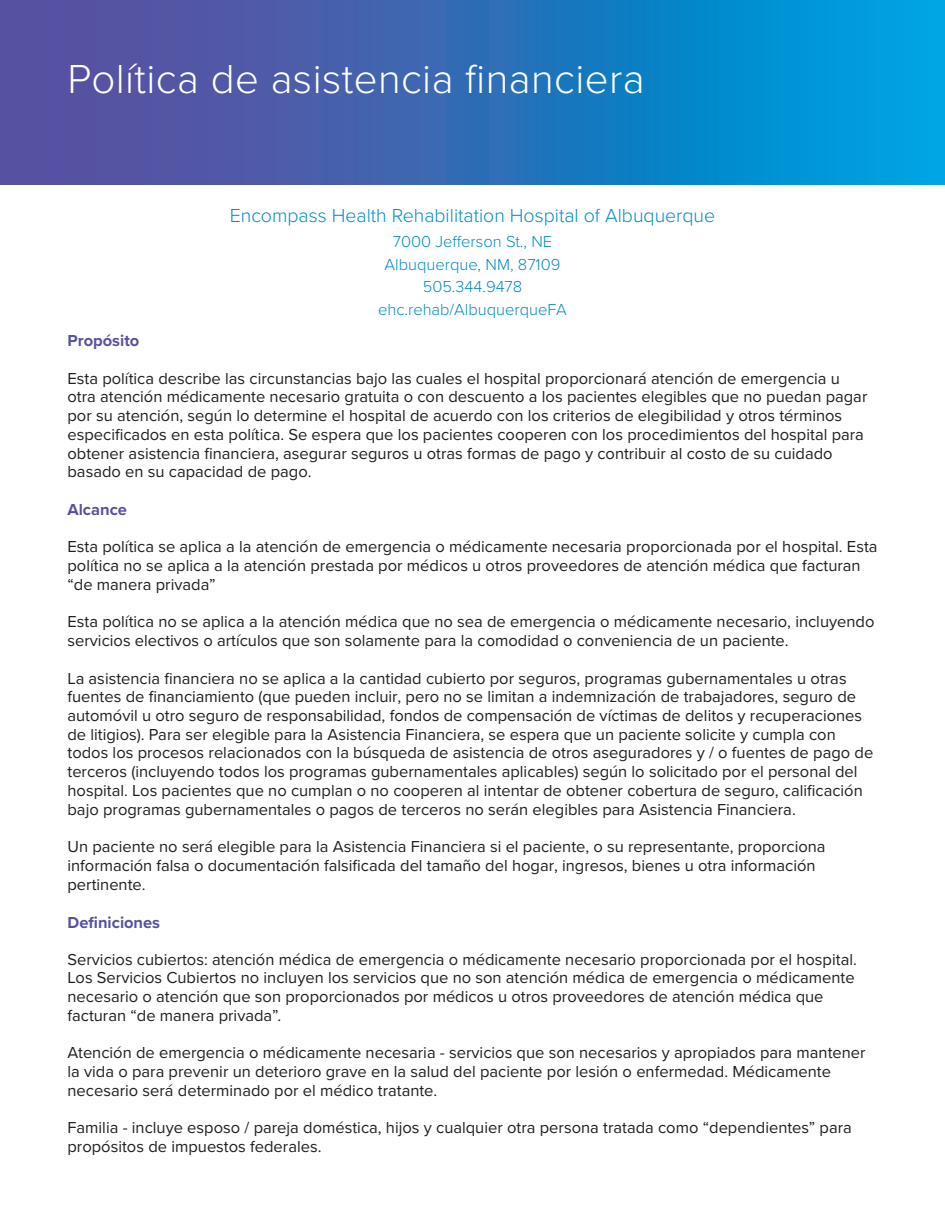
<style>
.page{position:relative;width:945px;height:1215px;background:#fff}
.page>*{position:absolute;margin:0;border:0;box-sizing:border-box;transform-origin:0 0}
.t1{font:300 42px "Proxima Nova";letter-spacing:.01em;color:#fff}
.t2{font:300 19.5px "Proxima Nova";color:#008ccf}
.t3{font:16.5px/18.8px "Proxima Nova";color:#231f20}
.t4{font:300 16.5px/22.5px "Proxima Nova";color:#008ccf;text-align:center}
.t5{font:700 16.5px "Proxima Nova";color:#5851a2}
.t6{font:700 16.5px "Proxima Nova";color:#5952a3}
</style>
<div class="page">
<div style="left:0;top:0;width:945px;height:184px;background:linear-gradient(to right,#674497,#00a0de)"></div>
<h1 class="t1" style="left:68px;top:48px;width:579px">Política de asistencia financiera</h1>
<p class="t2" style="left:230px;top:200px;width:487px">Encompass Health Rehabilitation Hospital of Albuquerque</p>
<p class="t4" style="left:378px;top:229px;width:190px">7000 Jefferson St., NE<br>Albuquerque, NM, 87109<br>505.344.9478 ehc.rehab/AlbuquerqueFA</p>
<p class="t6" style="left:68px;top:328px;width:73px">Propósito</p>
<p class="t3" style="left:68px;top:368px;width:801px">Esta política describe las circunstancias bajo las cuales el hospital proporcionará atención de emergencia u otra atención médicamente necesario gratuita o con descuento a los pacientes elegibles que no puedan pagar por su atención, según lo determine el hospital de acuerdo con los criterios de elegibilidad y otros términos especificados en esta política. Se espera que los pacientes cooperen con los procedimientos del hospital para obtener asistencia financiera, asegurar seguros u otras formas de pago y contribuir al costo de su cuidado basado en su capacidad de pago.</p>
<p class="t5" style="left:68px;top:497px;width:61px">Alcance</p>
<p class="t3" style="left:68px;top:537px;width:812px">Esta política se aplica a la atención de emergencia o médicamente necesaria proporcionada por el hospital. Esta política no se aplica a la atención prestada por médicos u otros proveedores de atención médica que facturan “de manera privada”</p>
<p class="t3" style="left:68px;top:612px;width:809px">Esta política no se aplica a la atención médica que no sea de emergencia o médicamente necesario, incluyendo servicios electivos o artículos que son solamente para la comodidad o conveniencia de un paciente.</p>
<p class="t3" style="left:68px;top:668px;width:807px">La asistencia financiera no se aplica a la cantidad cubierto por seguros, programas gubernamentales u otras fuentes de financiamiento (que pueden incluir, pero no se limitan a indemnización de trabajadores, seguro de automóvil u otro seguro de responsabilidad, fondos de compensación de víctimas de delitos y recuperaciones de litigios). Para ser elegible para la Asistencia Financiera, se espera que un paciente solicite y cumpla con todos los procesos relacionados con la búsqueda de asistencia de otros aseguradores y / o fuentes de pago de terceros (incluyendo todos los programas gubernamentales aplicables) según lo solicitado por el personal del hospital. Los pacientes que no cumplan o no cooperen al intentar de obtener cobertura de seguro, calificación bajo programas gubernamentales o pagos de terceros no serán elegibles para Asistencia Financiera.</p>
<p class="t3" style="left:68px;top:837px;width:760px">Un paciente no será elegible para la Asistencia Financiera si el paciente, o su representante, proporciona información falsa o documentación falsificada del tamaño del hogar, ingresos, bienes u otra información pertinente.</p>
<p class="t5" style="left:68px;top:910px;width:94px">Definiciones</p>
<p class="t3" style="left:68px;top:949px;width:791px">Servicios cubiertos: atención médica de emergencia o médicamente necesario proporcionada por el hospital.<br>Los Servicios Cubiertos no incluyen los servicios que no son atención médica de emergencia o médicamente necesario o atención que son proporcionados por médicos u otros proveedores de atención médica que facturan “de manera privada”.</p>
<p class="t3" style="left:68px;top:1043px;width:800px">Atención de emergencia o médicamente necesaria - servicios que son necesarios y apropiados para mantener la vida o para prevenir un deterioro grave en la salud del paciente por lesión o enfermedad. Médicamente necesario será determinado por el médico tratante.</p>
<p class="t3" style="left:68px;top:1118px;width:786px">Familia - incluye esposo / pareja doméstica, hijos y cualquier otra persona tratada como “dependientes” para propósitos de impuestos federales.</p>
</div>
